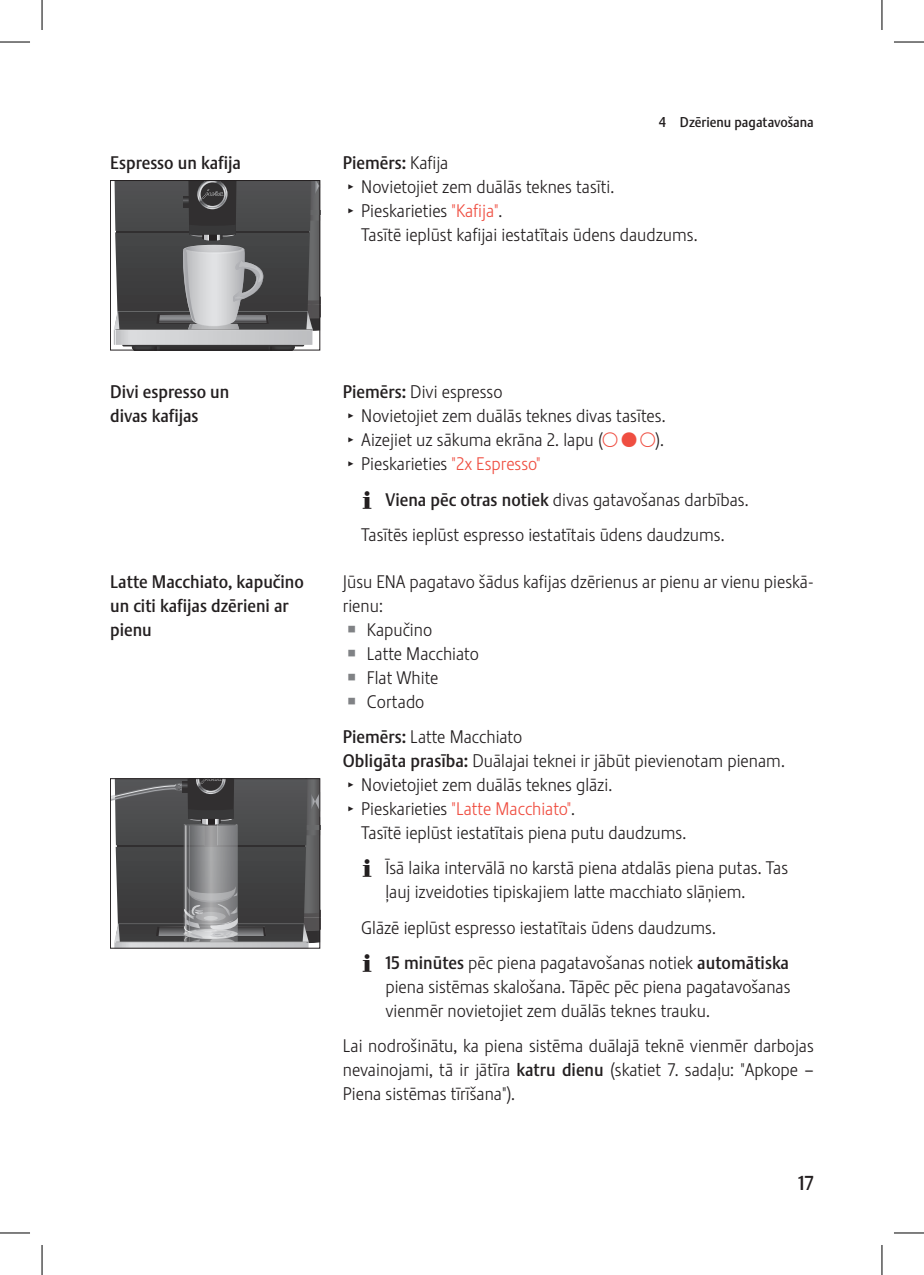
<style>
.page{position:relative;width:924px;height:1275px;background:#fff}
.page>*{position:absolute;margin:0;border:0;box-sizing:border-box;transform-origin:0 0}
.t1{font:20px "Stalemate Pro 2 J Medium";color:#231f20}
.t2{font:18px/24px "Stalemate Pro 2 J Light";color:#231f20}
.t3{font:18px/24px "Stalemate Pro 2 J Medium";color:#231f20}
.t4{font:18px "Stalemate Pro 2 J Light";color:#ef4e41}
.t5{font:14px "Stalemate Pro 2 J Medium";color:#231f20}
.s1{font-family:"Stalemate Pro 2 J Light"}
.s2{font-family:"Jura Pict 2006";font-size:14px}
.s3{color:#ef4e41}
.s4{font-family:"Stalemate Pro 2 J Medium"}
.s5{font-family:"Jura Pict 2006";color:#ef4e41}
.s6{font-family:"Jura Pict 2006"}
.s7{font-family:"Jura Pict 2006";font-size:24px;color:#808285}
.s8{font-family:"Jura Pict 2006";font-size:14px;color:#231f20}
.s9{color:#231f20}
</style>
<div class="page">
<svg style="left:114px;top:182px;width:204px;height:166px;background:#68696a"></svg>
<div style="left:110px;top:180px;width:210px;height:170px;border:1px solid #231f20"></div>
<svg style="left:112px;top:780px;width:206px;height:166px;background:#5e5e5f"></svg>
<div style="left:110px;top:778px;width:210px;height:170px;border:1px solid #231f20"></div>
<hr style="left:0;top:42px;width:30px;height:1px;background:#000">
<hr style="left:893px;top:42px;width:30px;height:1px;background:#000">
<hr style="left:0;top:1232px;width:30px;height:1px;background:#000">
<hr style="left:893px;top:1232px;width:30px;height:1px;background:#000">
<hr style="left:42px;top:0;width:1px;height:30px;background:#000">
<hr style="left:42px;top:1245px;width:1px;height:30px;background:#000">
<hr style="left:881px;top:0;width:1px;height:30px;background:#000">
<hr style="left:881px;top:1245px;width:1px;height:30px;background:#000">
<p class="t3" style="left:110px;top:151px;width:132px">Espresso un kafija</p>
<p class="t5" style="left:658px;top:114px;width:156px">4 Dzērienu pagatavošana</p>
<p class="t3" style="left:342px;top:151px;width:107px">Piemērs: <span class="s1">Kafija</span></p>
<p class="t2" style="left:348px;top:175px;width:265px"><span class="s2">T</span> Novietojiet zem duālās teknes tasīti.<br><span class="s2">T</span> Pieskarieties <span class="s3">"Kafija"</span>.</p>
<p class="t2" style="left:361px;top:223px;width:336px">Tasītē ieplūst kafijai iestatītais ūdens daudzums.</p>
<p class="t3" style="left:110px;top:380px;width:121px">Divi espresso un divas kafijas</p>
<p class="t3" style="left:110px;top:569px;width:195px">Latte Macchiato, kapučino un citi kafijas dzērieni ar pienu</p>
<p class="t2" style="left:348px;top:380px;width:316px;text-indent:-6px"><span class="s4">Piemērs:</span> Divi espresso<br><span class="s2">T</span> Novietojiet zem duālās teknes divas tasītes.<br><span class="s2">T</span> Aizejiet uz sākuma ekrāna 2. lapu (<span class="s5">ä ö ä</span>).<br><span class="s2">T</span> Pieskarieties <span class="s3">"2x Espresso"</span></p>
<p class="t2" style="left:361px;top:482px;width:387px;line-height:35.4px"><span class="s6">E</span> <span class="s4">Viena pēc otras notiek</span> divas gatavošanas darbības.<br>Tasītēs ieplūst espresso iestatītais ūdens daudzums.</p>
<p class="t2" style="left:342px;top:569px;width:472px">Jūsu ENA pagatavo šādus kafijas dzērienus ar pienu ar vienu pieskā-</p>
<p class="t2" style="left:342px;top:593px;width:42px">rienu:</p>
<p class="t2" style="left:348px;top:617px;width:85px"><span class="s7">U</span> Kapučino</p>
<p class="t2" style="left:348px;top:641px;width:132px"><span class="s7">U</span> Latte Macchiato</p>
<p class="t2" style="left:348px;top:665px;width:91px"><span class="s7">U</span> Flat White</p>
<p class="t2" style="left:348px;top:689px;width:77px"><span class="s7">U</span> Cortado</p>
<p class="t2" style="left:342px;top:725px;width:181px"><span class="s4">Piemērs:</span> Latte Macchiato</p>
<p class="t2" style="left:342px;top:749px;width:441px"><span class="s4">Obligāta prasība:</span> Duālajai teknei ir jābūt pievienotam pienam.</p>
<p class="t2" style="left:348px;top:773px;width:263px"><span class="s2">T</span> Novietojiet zem duālās teknes glāzi.</p>
<p class="t4" style="left:348px;top:798px;width:226px"><span class="s8">T</span> <span class="s9">Pieskarieties</span> "Latte Macchiato"<span class="s9">.</span></p>
<p class="t2" style="left:361px;top:821px;width:324px">Tasītē ieplūst iestatītais piena putu daudzums.</p>
<p class="t2" style="left:385px;top:856px;width:404px;text-indent:-23px"><span class="s6">E</span> Īsā laika intervālā no karstā piena atdalās piena putas. Tas ļauj izveidoties tipiskajiem latte macchiato slāņiem.</p>
<p class="t2" style="left:361px;top:910px;width:429px;line-height:35.4px">Glāzē ieplūst espresso iestatītais ūdens daudzums.<br><span class="s6">E</span> <span class="s4">15 minūtes</span> pēc piena pagatavošanas notiek <span class="s4">automātiska</span></p>
<p class="t2" style="left:385px;top:975px;width:406px">piena sistēmas skalošana. Tāpēc pēc piena pagatavošanas vienmēr novietojiet zem duālās teknes trauku.</p>
<p class="t2" style="left:342px;top:1034px;width:472px;text-align:justify">Lai nodrošinātu, ka piena sistēma duālajā teknē vienmēr darbojas nevainojami, tā ir jātīra <span class="s4">katru dienu</span> (skatiet 7. sadaļu: "Apkope – Piena sistēmas tīrīšana").</p>
<p class="t1" style="left:797px;top:1171px;width:17px">17</p>
</div>
